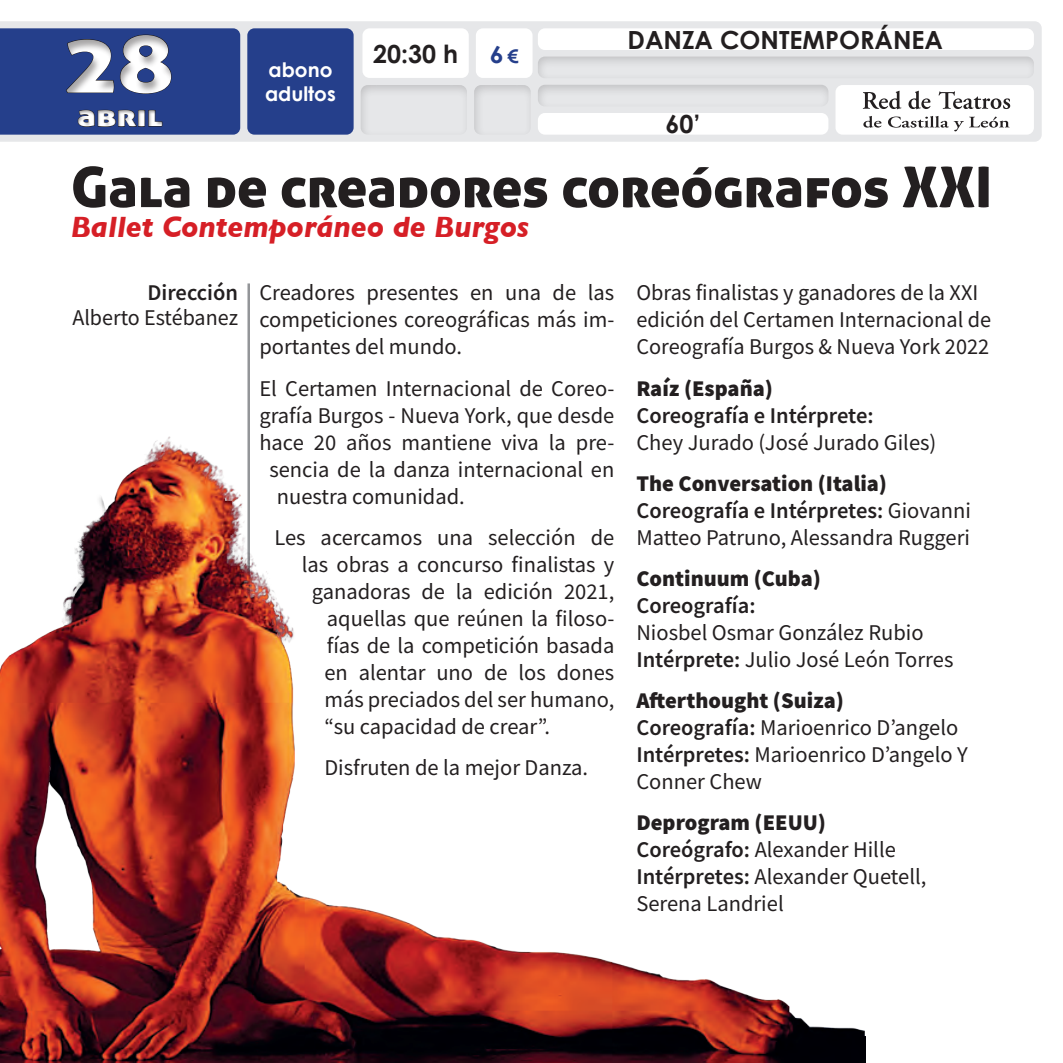
<style>
.page{position:relative;width:1063px;height:1063px;background:#fff}
.page>*{position:absolute;margin:0;border:0;box-sizing:border-box;transform-origin:0 0}
.t1{font:80px "Aller Display";color:#fff;scale:1.25 1}
.t2{font:56px "Aller Display";color:#231f20}
.t3{font:italic 700 30px "Gill Sans";color:#d61f26;scale:.96 1}
.t4{font:30px "Aller Display";color:#fff;scale:1.21 1}
.t5{font:700 25px "Century Gothic";color:#231f20}
.t6{font:700 23.5px "Century Gothic";color:#253f8b;scale:1.06 1}
.t7{font:22.5px/27px "Source Sans Pro";color:#231f20}
.t8{font:700 20px/24px "Century Gothic";color:#fff}
.s1{font-size:18.75px}
.s2{font-weight:600}
.s3{font-weight:900}
</style>
<div class="page">
<div style="left:0;top:21px;width:1042px;height:121px;background:#e6e7e9"></div>
<hr style="left:247px;top:283px;width:3px;height:780px;background:#939598">
<img style="left:0;top:396px;width:866px;height:667px">
<div style="left:0;top:9px;width:321px;height:107px;background:#231f20;opacity:.4"></div>
<svg style="left:0;top:28px;width:240px;height:65px;background:#253d84"></svg>
<div style="left:0;top:93px;width:241px;height:45px;background:#231f20;opacity:.4"></div>
<div style="left:247px;top:28px;width:107px;height:107px;background:#253f8b;border-radius:7px"></div>
<div style="left:362px;top:28px;width:107px;height:50px;background:#fff;border-radius:7px"></div>
<div style="left:356px;top:81px;width:112px;height:55px;background:#231f20;opacity:.2"></div>
<div style="left:538px;top:28px;width:496px;height:22px;background:#fff;border-radius:7px"></div>
<div style="left:534px;top:76px;width:295px;height:34px;background:#231f20;opacity:.2"></div>
<div style="left:534px;top:48px;width:500px;height:34px;background:#231f20;opacity:.2"></div>
<div style="left:538px;top:113px;width:290px;height:22px;background:#fff;border-radius:7px"></div>
<div style="left:836px;top:85px;width:198px;height:50px;background:#fff;border-radius:7px"></div>
<div style="left:476px;top:28px;width:57px;height:50px;background:#fff;border-radius:7px"></div>
<div style="left:470px;top:81px;width:63px;height:55px;background:#231f20;opacity:.2"></div>
<svg style="left:863px;top:91px;width:147px;height:40px"></svg>
<h1 class="t1" style="left:65px;top:13px;width:89px">28</h1>
<h3 class="t4" style="left:77px;top:96px;width:72px">abril</h3>
<p class="t8" style="left:265px;top:57px;width:72px">abono adultos</p>
<p class="t5" style="left:373px;top:38px;width:86px">20:30 h</p>
<p class="t6" style="left:490px;top:39px;width:29px">6<span class="s1">€</span></p>
<p class="t5" style="left:628px;top:24px;width:317px">DANZA CONTEMPORÁNEA</p>
<p class="t5" style="left:665px;top:108px;width:36px">60’</p>
<p class="t2" style="left:71px;top:151px;width:923px">Gala de creadores coreógrafos XXI</p>
<p class="t3" style="left:71px;top:209px;width:479px">Ballet Contemporáneo de Burgos</p>
<p class="t7" style="left:72px;top:280px;width:167px;line-height:25px;text-align:right"><span class="s2">Dirección<br></span>Alberto Estébanez</p>
<p class="t7" style="left:636px;top:279px;width:356px">Obras finalistas y ganadores de la XXI edición del Certamen Internacional de<br>Coreografía Burgos &amp; Nueva York 2022</p>
<p class="t7" style="left:636px;top:374px;width:302px"><span class="s3">Raíz (España)<br></span><span class="s2">Coreografía e Intérprete:<br></span>Chey Jurado (José Jurado Giles)</p>
<p class="t7" style="left:636px;top:470px;width:336px"><span class="s3">The Conversation (Italia)<br></span><span class="s2">Coreografía e Intérpretes:</span> Giovanni<br>Matteo Patruno, Alessandra Ruggeri</p>
<p class="t7" style="left:636px;top:565px;width:319px"><span class="s3">Continuum (Cuba)<br></span><span class="s2">Coreografía:<br></span>Niosbel Osmar González Rubio<br><span class="s2">Intérprete:</span> Julio José León Torres</p>
<p class="t7" style="left:636px;top:687px;width:333px"><span class="s3">Afterthought (Suiza)<br></span><span class="s2">Coreografía:</span> Marioenrico D’angelo<br><span class="s2">Intérpretes:</span> Marioenrico D’angelo Y<br>Conner Chew</p>
<p class="t7" style="left:636px;top:809px;width:292px"><span class="s3">Deprogram (EEUU)<br></span><span class="s2">Coreógrafo:</span> Alexander Hille<br><span class="s2">Intérpretes:</span> Alexander Quetell,<br>Serena Landriel</p>
<p class="t7" style="left:259px;top:279px;width:357px;text-align:justify">Creadores presentes en una de las competiciones coreográficas más im&shy;portantes del mundo.</p>
<p class="t7" style="left:259px;top:374px;width:357px">El Certamen Internacional de Coreo-</p>
<p class="t7" style="left:259px;top:401px;width:356px">grafía Burgos - Nueva York, que desde</p>
<p class="t7" style="left:259px;top:428px;width:357px">hace 20 años mantiene viva la pre-</p>
<p class="t7" style="left:269px;top:455px;width:347px">sencia de la danza internacional en</p>
<p class="t7" style="left:277px;top:482px;width:190px">nuestra comunidad.</p>
<p class="t7" style="left:274px;top:524px;width:341px">Les acercamos una selección de</p>
<p class="t7" style="left:302px;top:551px;width:314px">las obras a concurso finalistas y</p>
<p class="t7" style="left:312px;top:578px;width:304px">ganadoras de la edición 2021,</p>
<p class="t7" style="left:327px;top:605px;width:289px">aquellas que reúnen la filoso-</p>
<p class="t7" style="left:327px;top:632px;width:289px">fías de la competición basada</p>
<p class="t7" style="left:324px;top:659px;width:291px">en alentar uno de los dones</p>
<p class="t7" style="left:324px;top:686px;width:292px">más preciados del ser humano,</p>
<p class="t7" style="left:324px;top:713px;width:227px">“su capacidad de crear”.</p>
<p class="t7" style="left:324px;top:754px;width:265px">Disfruten de la mejor Danza.</p>
</div>
